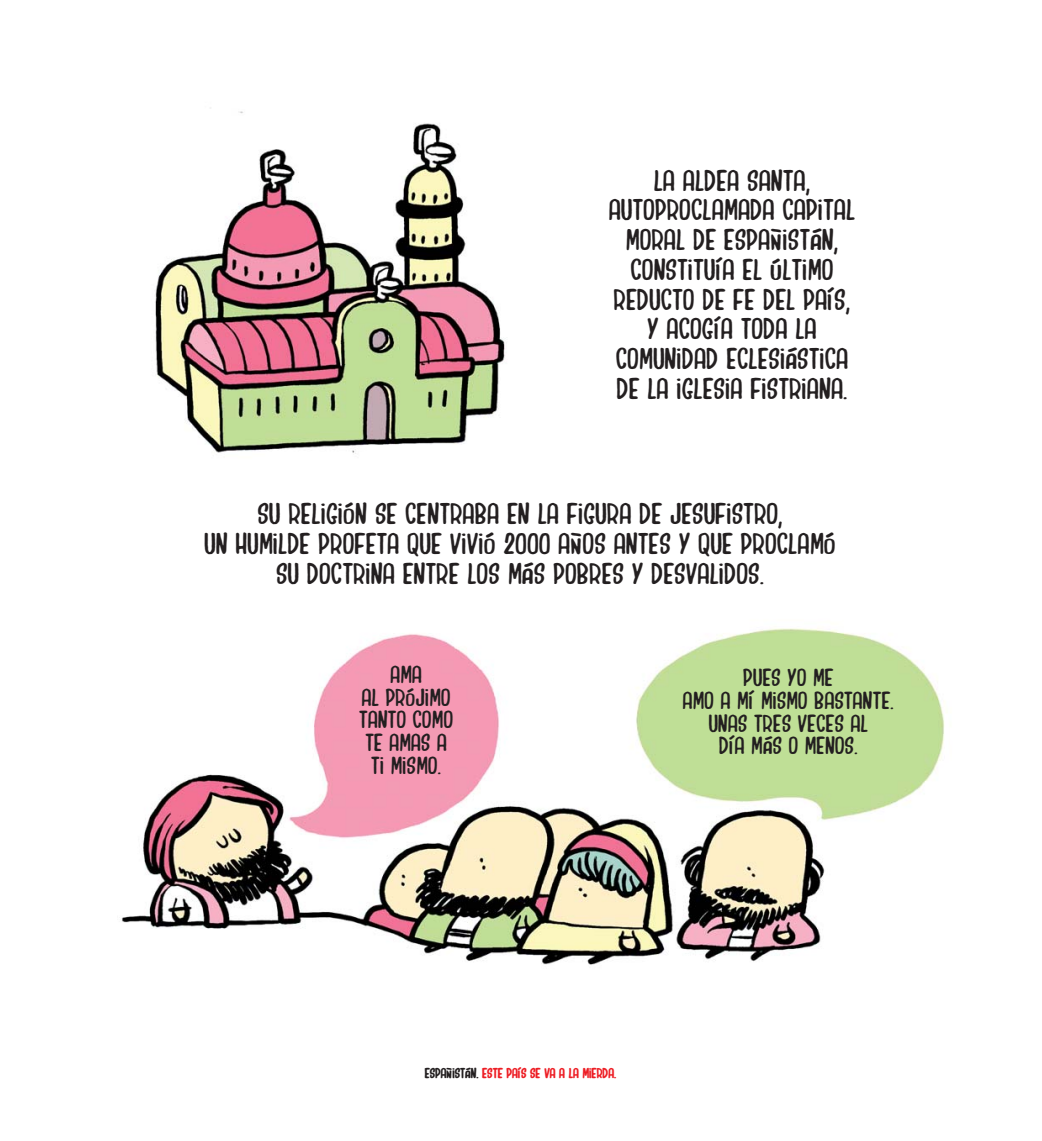
<style>
.page{position:relative;width:1042px;height:1141px;background:#fff}
.page>*{position:absolute;margin:0;border:0;box-sizing:border-box;transform-origin:0 0}
.t1{font:29.75px/29.8px "Salo";color:#231f20;text-align:center}
.t2{font:24.5px/22.8px "Salo";color:#231f20;text-align:center}
.t3{font:700 14px "Salo";color:#ed1e25}
.s1{color:#231f20}
</style>
<div class="page">
<img style="left:121px;top:107px;width:824px;height:858px">
<p class="t1" style="left:609px;top:165px;width:248px">LA ALDEA SANTA,<br>AUTOPROCLAMADA CAPITAL<br>MORAL DE ESPAÑISTÁN,<br>CONSTITUÍA EL ÚLTIMO<br>REDUCTO DE FE DEL PAÍS,<br>Y ACOGÍA TODA LA<br>COMUNIDAD ECLESIÁSTICA<br>DE LA IGLESIA FISTRIANA.</p>
<p class="t1" style="left:205px;top:499px;width:633px">SU RELIGIÓN SE CENTRABA EN LA FIGURA DE JESUFISTRO,<br>UN HUMILDE PROFETA QUE VIVIÓ 2000 AÑOS ANTES Y QUE PROCLAMÓ<br>SU DOCTRINA ENTRE LOS MÁS POBRES Y DESVALIDOS.</p>
<p class="t2" style="left:359px;top:663px;width:96px">AMA<br>AL PRÓJIMO<br>TANTO COMO<br>TE AMAS A<br>TI MISMO.</p>
<p class="t2" style="left:683px;top:666px;width:213px">PUES YO ME<br>AMO A MÍ MISMO BASTANTE.<br>UNAS TRES VECES AL<br>DÍA MÁS O MENOS.</p>
<p class="t3" style="left:425px;top:1065px;width:193px"><span class="s1">ESPAÑISTÁN.</span> ESTE PAÍS SE VA A LA MIERDA.</p>
</div>
